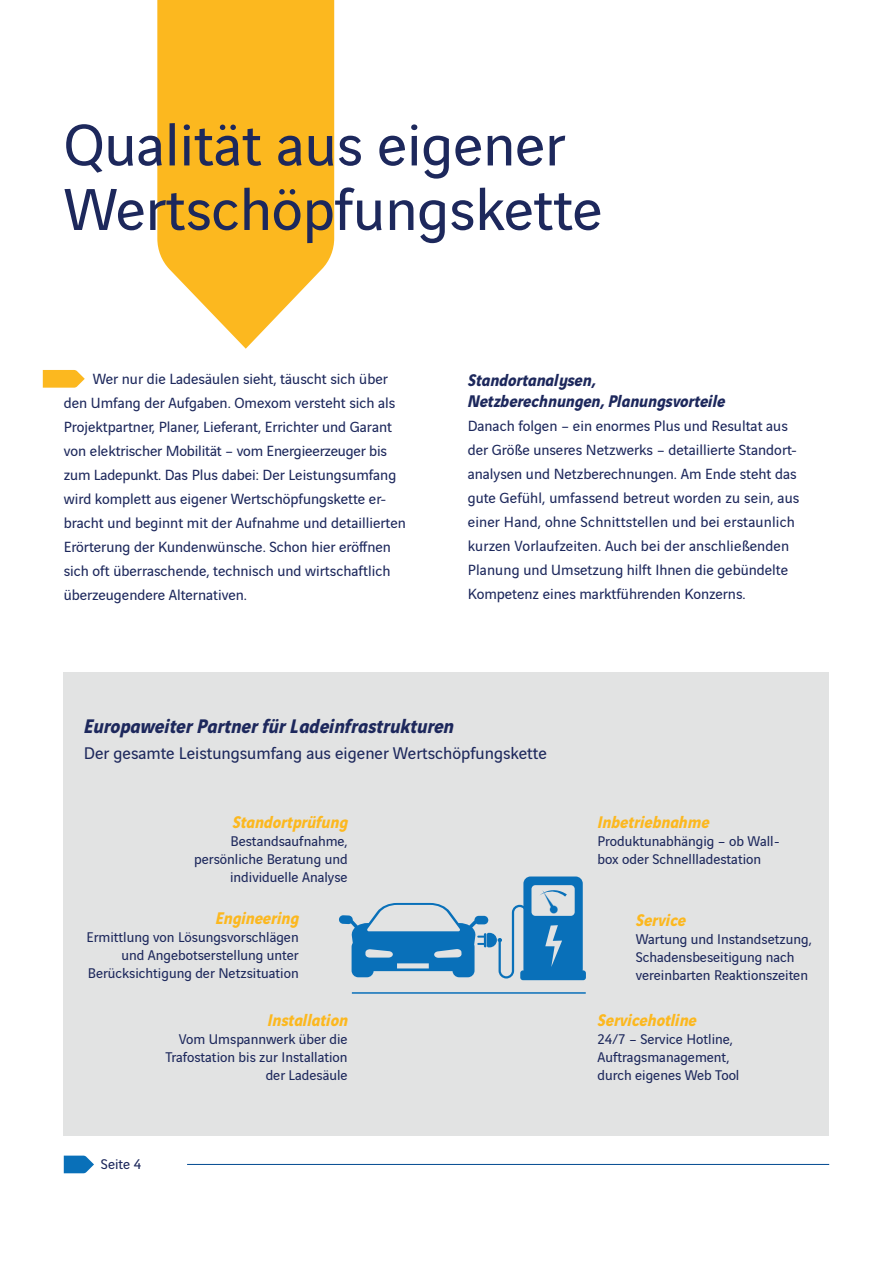
<style>
.page{position:relative;width:893px;height:1263px;background:#fff}
.page>*{position:absolute;margin:0;border:0;box-sizing:border-box;transform-origin:0 0}
.t1{font:63px/64.5px "Vinci Sans";color:#1d285c}
.t2{font:italic 700 21px "Vinci Sans";color:#1d285c}
.t3{font:italic 700 18px "Vinci Sans";color:#fcb81f}
.t4{font:18px "Vinci Sans";color:#1d285c}
.t5{font:italic 700 18px/21.5px "Vinci Sans";color:#1d285c}
.t6{font:15.75px/24px "Vinci Sans";color:#1d285c}
.t7{font:15px/18px "Vinci Sans";color:#1d285c;text-align:right}
</style>
<div class="page">
<div style="left:64px;top:672px;width:765px;height:463px;background:#e2e3e3"></div>
<svg style="left:157px;top:0;width:177px;height:349px;background:#fcc13e"></svg>
<svg style="left:339px;top:876px;width:247px;height:104px"></svg>
<hr style="left:352px;top:992px;width:234px;height:2px;background:#0970b9">
<svg style="left:64px;top:1155px;width:30px;height:18px"></svg>
<svg style="left:43px;top:370px;width:42px;height:18px"></svg>
<hr style="left:187px;top:1164px;width:642px;height:1px;background:#014990">
<h1 class="t1" style="left:64px;top:107px;width:540px">Qualität aus eigener<br>Wertschöpfungskette</h1>
<p class="t6" style="left:64px;top:366px;width:344px;text-indent:29px">Wer nur die Ladesäulen sieht, täuscht sich über den Umfang der Aufgaben. Omexom versteht sich als Projektpartner, Planer, Lieferant, Errichter und Garant von elektrischer Mobilität – vom Energieerzeuger bis zum Ladepunkt. Das Plus dabei: Der Leistungsumfang wird komplett aus eigener Wertschöpfungskette er&shy;bracht und beginnt mit der Aufnahme und detaillierten Erörterung der Kundenwünsche. Schon hier eröffnen sich oft überraschende, technisch und wirtschaftlich überzeugendere Alternativen.</p>
<p class="t5" style="left:468px;top:367px;width:259px">Standortanalysen,<br>Netzberechnungen, Planungsvorteile</p>
<p class="t6" style="left:468px;top:413px;width:333px">Danach folgen – ein enormes Plus und Resultat aus der Größe unseres Netzwerks – detaillierte Standort&shy;analysen und Netzberechnungen. Am Ende steht das gute Gefühl, umfassend betreut worden zu sein, aus einer Hand, ohne Schnittstellen und bei erstaunlich kurzen Vorlaufzeiten. Auch bei der anschließenden Planung und Umsetzung hilft Ihnen die gebündelte Kompetenz eines marktführenden Konzerns.</p>
<h2 class="t2" style="left:84px;top:710px;width:371px">Europaweiter Partner für Ladeinfrastrukturen</h2>
<p class="t4" style="left:84px;top:740px;width:464px">Der gesamte Leistungsumfang aus eigener Wertschöpfungskette</p>
<p class="t3" style="left:232px;top:808px;width:117px">Standortprüfung</p>
<p class="t7" style="left:194px;top:831px;width:155px">Bestandsaufnahme, persönliche Beratung und individuelle Analyse</p>
<p class="t3" style="left:216px;top:904px;width:85px">Engineering</p>
<p class="t7" style="left:86px;top:927px;width:214px">Ermittlung von Lösungsvorschlägen und Angebotserstellung unter<br>Berücksichtigung der Netzsituation</p>
<p class="t3" style="left:267px;top:1006px;width:82px">Installation</p>
<p class="t7" style="left:165px;top:1029px;width:184px">Vom Umspannwerk über die<br>Trafostation bis zur Installation der Ladesäule</p>
<p class="t7" style="left:101px;top:1154px;width:42px">Seite 4</p>
<p class="t3" style="left:597px;top:808px;width:113px">Inbetriebnahme</p>
<p class="t7" style="left:597px;top:831px;width:184px;text-align:left">Produktunabhängig – ob Wall&shy;box oder Schnellladestation</p>
<p class="t3" style="left:636px;top:906px;width:52px">Service</p>
<p class="t7" style="left:636px;top:929px;width:178px;text-align:left">Wartung und Instandsetzung,<br>Schadensbeseitigung nach vereinbarten Reaktionszeiten</p>
<p class="t3" style="left:597px;top:1006px;width:101px">Servicehotline</p>
<p class="t7" style="left:597px;top:1029px;width:144px;text-align:left">24/7 – Service Hotline,<br>Auftragsmanagement, durch eigenes Web Tool</p>
</div>
